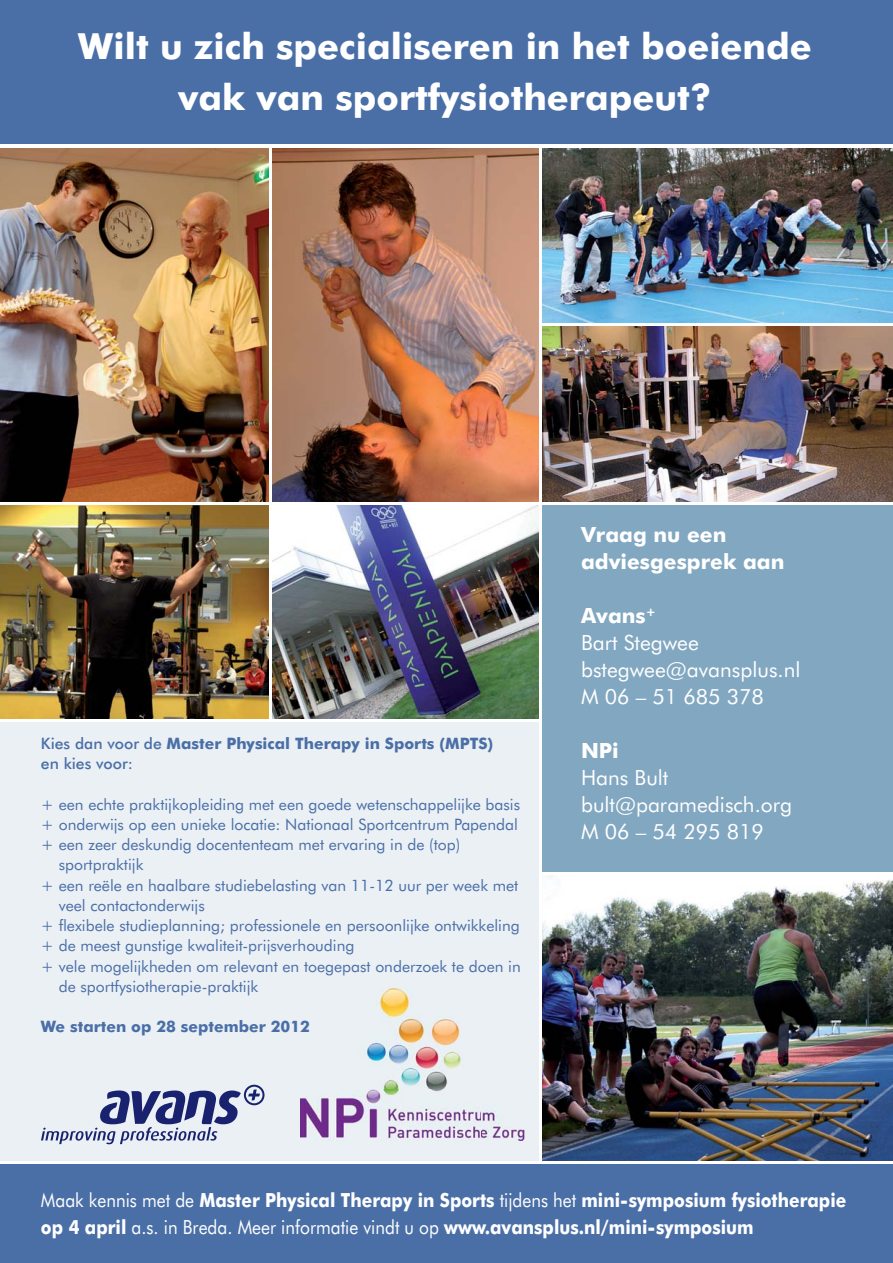
<style>
.page{position:relative;width:893px;height:1263px;background:#fff}
.page>*{position:absolute;margin:0;border:0;box-sizing:border-box;transform-origin:0 0}
.t1{font:700 36px/51px "Futura BT";color:#fff;text-align:center}
.t2{font:21px/27px "Futura BT";color:#fff}
.t3{font:700 21px/27px "Futura BT";color:#fff}
.t4{font:700 19.5px/27px "Futura BT";color:#fff;scale:.89 1}
.t5{font:15.75px "Futura BT";color:#4a6fa7}
.t6{font:700 15.75px/20.2px "Futura BT";color:#4a6fa7}
.s1{font-weight:500}
.s2{font-weight:700}
.s3{font-weight:400}
</style>
<div class="page">
<img style="left:0;top:148px;width:893px;height:1017px">
<div style="left:0;top:722px;width:538px;height:438px;background:#ebf0f5"></div>
<div style="left:543px;top:506px;width:350px;height:366px;background:#82a7c1"></div>
<div style="left:0;top:0;width:891px;height:144px;background:#4a6fa7"></div>
<img style="left:273px;top:148px;width:265px;height:353px">
<img style="left:0;top:506px;width:268px;height:212px">
<img style="left:273px;top:506px;width:265px;height:212px">
<img style="left:543px;top:148px;width:350px;height:175px">
<img style="left:0;top:148px;width:268px;height:353px">
<img style="left:543px;top:327px;width:350px;height:174px">
<svg style="left:41px;top:1085px;width:223px;height:59px"></svg>
<img style="left:300px;top:988px;width:225px;height:152px">
<img style="left:543px;top:875px;width:350px;height:285px">
<div style="left:0;top:1165px;width:893px;height:98px;background:#4a6fa7"></div>
<h1 class="t1" style="left:78px;top:22px;width:735px">Wilt u zich specialiseren in het boeiende vak van sportfysiotherapeut?</h1>
<p class="t6" style="left:41px;top:734px;width:454px"><span class="s1">Kies dan voor de</span> Master Physical Therapy in Sports (MPTS) <span class="s1">en kies voor:</span></p>
<p class="t5" style="left:41px;top:796px;width:481px">+ een echte praktijkopleiding met een goede wetenschappelijke basis</p>
<p class="t5" style="left:41px;top:816px;width:478px">+ onderwijs op een unieke locatie: Nationaal Sportcentrum Papendal</p>
<p class="t5" style="left:41px;top:837px;width:421px">+ een zeer deskundig docententeam met ervaring in de (top)</p>
<p class="t5" style="left:59px;top:857px;width:86px">sportpraktijk</p>
<p class="t5" style="left:41px;top:877px;width:479px">+ een reële en haalbare studiebelasting van 11-12 uur per week met</p>
<p class="t5" style="left:59px;top:897px;width:148px">veel contactonderwijs</p>
<p class="t5" style="left:41px;top:918px;width:480px">+ flexibele studieplanning; professionele en persoonlijke ontwikkeling</p>
<p class="t5" style="left:41px;top:938px;width:315px">+ de meest gunstige kwaliteit-prijsverhouding</p>
<p class="t5" style="left:41px;top:958px;width:481px">+ vele mogelijkheden om relevant en toegepast onderzoek te doen in</p>
<p class="t5" style="left:59px;top:978px;width:201px">de sportfysiotherapie-praktijk</p>
<p class="t6" style="left:41px;top:1017px;width:271px">We starten op 28 september 2012</p>
<h2 class="t3" style="left:581px;top:522px;width:205px">Vraag nu een adviesgesprek aan</h2>
<h2 class="t2" style="left:581px;top:603px;width:221px"><span class="s2">Avans</span><sup>+<br></sup>Bart Stegwee bstegwee@avansplus.nl<br>M 06 – 51 685 378</h2>
<h2 class="t3" style="left:581px;top:738px;width:39px">NPi</h2>
<h2 class="t2" style="left:581px;top:765px;width:213px">Hans Bult bult@paramedisch.org<br>M 06 – 54 295 819</h2>
<p class="t4" style="left:41px;top:1187px;width:906px"><span class="s3">Maak kennis met de</span> Master Physical Therapy in Sports <span class="s3">tijdens het</span> mini-symposium fysiotherapie op 4 april <span class="s3">a.s. in Breda. Meer informatie vindt u op</span> www.avansplus.nl/mini-symposium</p>
</div>
